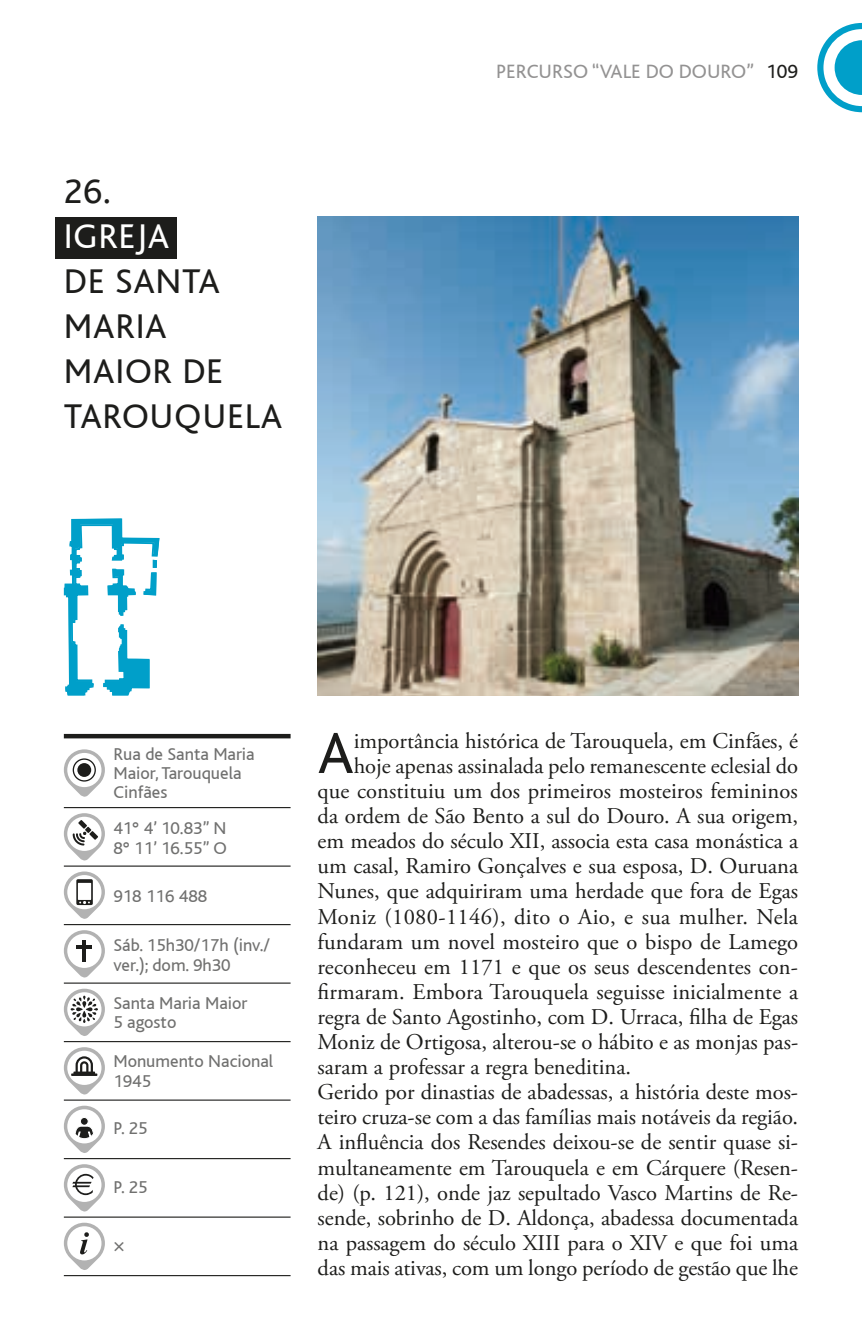
<style>
.page{position:relative;width:862px;height:1340px;background:#fff}
.page>*{position:absolute;margin:0;border:0;box-sizing:border-box;transform-origin:0 0}
.t1{font:60.52px "Bliss";color:#1d1d1b}
.t2{font:36px/45px "Bliss";letter-spacing:.02em;color:#1d1d1b}
.t3{font:36px "Bliss";letter-spacing:.02em;color:#fff}
.t4{font:22.5px "Adobe Garamond Pro";color:#1d1d1b}
.t5{font:20.25px "Bliss";color:#939292}
.t6{font:18px/19.1px "Bliss";color:#70706f}
.s1{color:#1d1d1b}
</style>
<div class="page">
<svg style="left:817px;top:23px;width:44px;height:89px"></svg>
<img style="left:317px;top:217px;width:480px;height:478px">
<svg style="left:63px;top:518px;width:97px;height:178px"></svg>
<hr style="left:64px;top:734px;width:226px;height:4px;background:#1d1d1b">
<hr style="left:64px;top:807px;width:226px;height:1px;background:#1d1d1b">
<hr style="left:64px;top:865px;width:226px;height:1px;background:#1d1d1b">
<hr style="left:64px;top:924px;width:226px;height:1px;background:#1d1d1b">
<hr style="left:64px;top:982px;width:226px;height:1px;background:#1d1d1b">
<hr style="left:64px;top:1041px;width:226px;height:1px;background:#1d1d1b">
<hr style="left:64px;top:1099px;width:226px;height:1px;background:#1d1d1b">
<hr style="left:64px;top:1158px;width:226px;height:1px;background:#1d1d1b">
<hr style="left:64px;top:1216px;width:226px;height:1px;background:#1d1d1b">
<hr style="left:64px;top:1274px;width:226px;height:2px;background:#1d1d1b">
<svg style="left:64px;top:871px;width:41px;height:48px"></svg>
<svg style="left:64px;top:813px;width:41px;height:48px"></svg>
<svg style="left:64px;top:749px;width:41px;height:48px"></svg>
<svg style="left:64px;top:930px;width:41px;height:48px"></svg>
<svg style="left:64px;top:988px;width:41px;height:48px"></svg>
<svg style="left:64px;top:1047px;width:41px;height:48px"></svg>
<svg style="left:64px;top:1105px;width:41px;height:48px"></svg>
<svg style="left:64px;top:1164px;width:41px;height:48px"></svg>
<svg style="left:64px;top:1222px;width:41px;height:48px"></svg>
<div style="left:55px;top:217px;width:122px;height:41px;background:#1d1d1b"></div>
<h2 class="t2" style="left:64px;top:169px;width:48px">26.</h2>
<h2 class="t3" style="left:64px;top:217px;width:107px">IGREJA</h2>
<h2 class="t2" style="left:64px;top:259px;width:220px">DE SANTA<br>MARIA<br>MAIOR DE<br>TAROUQUELA</h2>
<p class="t5" style="left:496px;top:61px;width:303px">PERCURSO “VALE DO DOURO” <span class="s1">109</span></p>
<p class="t6" style="left:113px;top:744px;width:143px">Rua de Santa Maria<br>Maior, Tarouquela<br>Cinfães</p>
<p class="t6" style="left:113px;top:819px;width:115px">41° 4’ 10.83” N<br>8° 11’ 16.55” O</p>
<p class="t6" style="left:113px;top:886px;width:95px">918 116 488</p>
<p class="t6" style="left:113px;top:936px;width:158px">Sáb. 15h30/17h (inv./ ver.); dom. 9h30</p>
<p class="t6" style="left:113px;top:993px;width:135px">Santa Maria Maior<br>5 agosto</p>
<p class="t6" style="left:113px;top:1052px;width:161px">Monumento Nacional<br>1945</p>
<p class="t6" style="left:113px;top:1118px;width:36px">P. 25</p>
<p class="t6" style="left:113px;top:1177px;width:36px">P. 25</p>
<p class="t6" style="left:113px;top:1236px;width:13px">×</p>
<h1 class="t1" style="left:317px;top:721px;width:38px">A</h1>
<p class="t4" style="left:353px;top:727px;width:445px">importância histórica de Tarouquela, em Cinfães, é</p>
<p class="t4" style="left:353px;top:752px;width:445px">hoje apenas assinalada pelo remanescente eclesial do</p>
<p class="t4" style="left:317px;top:777px;width:481px">que constituiu um dos primeiros mosteiros femininos</p>
<p class="t4" style="left:317px;top:802px;width:482px">da ordem de São Bento a sul do Douro. A sua origem,</p>
<p class="t4" style="left:317px;top:827px;width:481px">em meados do século XII, associa esta casa monástica a</p>
<p class="t4" style="left:317px;top:852px;width:481px">um casal, Ramiro Gonçalves e sua esposa, D. Ouruana</p>
<p class="t4" style="left:317px;top:877px;width:481px">Nunes, que adquiriram uma herdade que fora de Egas</p>
<p class="t4" style="left:317px;top:903px;width:481px">Moniz (1080-1146), dito o Aio, e sua mulher. Nela</p>
<p class="t4" style="left:317px;top:928px;width:481px">fundaram um novel mosteiro que o bispo de Lamego</p>
<p class="t4" style="left:317px;top:953px;width:481px">reconheceu em 1171 e que os seus descendentes con-</p>
<p class="t4" style="left:317px;top:978px;width:482px">firmaram. Embora Tarouquela seguisse inicialmente a</p>
<p class="t4" style="left:317px;top:1003px;width:481px">regra de Santo Agostinho, com D. Urraca, filha de Egas</p>
<p class="t4" style="left:317px;top:1028px;width:482px">Moniz de Ortigosa, alterou-se o hábito e as monjas pas-</p>
<p class="t4" style="left:317px;top:1053px;width:315px">saram a professar a regra beneditina.</p>
<p class="t4" style="left:317px;top:1078px;width:482px">Gerido por dinastias de abadessas, a história deste mos-</p>
<p class="t4" style="left:317px;top:1103px;width:481px">teiro cruza-se com a das famílias mais notáveis da região.</p>
<p class="t4" style="left:317px;top:1128px;width:482px">A influência dos Resendes deixou-se de sentir quase si-</p>
<p class="t4" style="left:317px;top:1153px;width:481px">multaneamente em Tarouquela e em Cárquere (Resen-</p>
<p class="t4" style="left:317px;top:1178px;width:481px">de) (p. 121), onde jaz sepultado Vasco Martins de Re-</p>
<p class="t4" style="left:317px;top:1204px;width:481px">sende, sobrinho de D. Aldonça, abadessa documentada</p>
<p class="t4" style="left:317px;top:1229px;width:481px">na passagem do século XIII para o XIV e que foi uma</p>
<p class="t4" style="left:317px;top:1254px;width:481px">das mais ativas, com um longo período de gestão que lhe</p>
</div>
